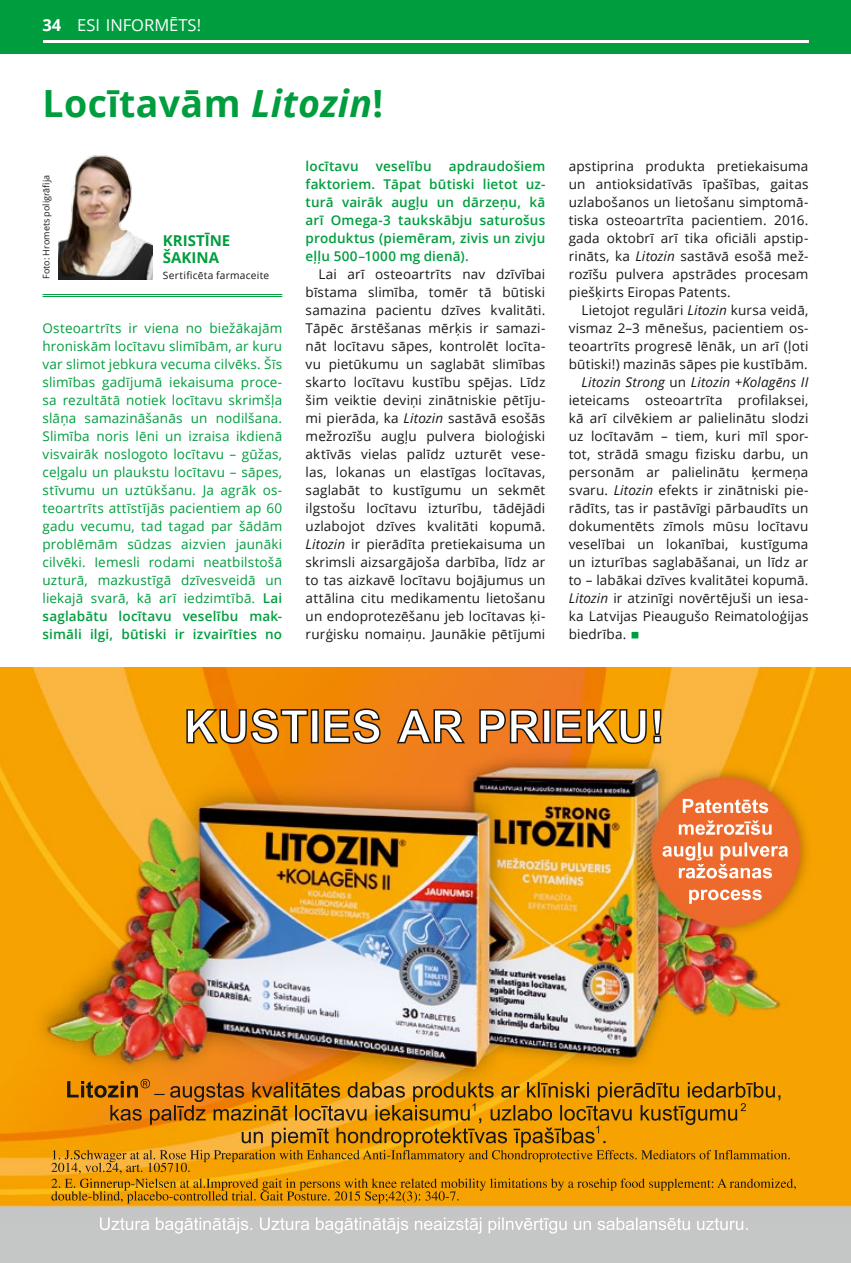
<style>
.page{position:relative;width:851px;height:1263px;background:#fff}
.page>*{position:absolute;margin:0;border:0;box-sizing:border-box;transform-origin:0 0}
.t1{font:700 37.5px "Open Sans";letter-spacing:.01em;color:#009d3e}
.t2{font:30px "Georgia";color:#009d3e}
.t3{font:16.5px "Open Sans";color:#fff}
.t4{font:700 16.5px "Open Sans";color:#fff}
.t5{font:700 15px/17.2px "Open Sans";color:#009d3e}
.t6{font:13.5px/18px "Open Sans";letter-spacing:.01em;color:#181716;text-align:justify}
.t7{font:13.5px/18px "Open Sans";letter-spacing:.01em;color:#009d3e;text-align:justify}
.t8{font:600 13.5px/18px "Open Sans";letter-spacing:.015em;color:#009d3e;text-align:justify}
.t9{font:italic 13.5px "Open Sans";letter-spacing:.01em;color:#181716}
.t10{font:10.2px "Open Sans";letter-spacing:.025em;color:#181716}
.t11{font:9px "Open Sans";color:#181716}
.s1{font-style:italic}
.s2{font-weight:600}
.s3{font-style:normal}
</style>
<div class="page">
<div style="left:0;top:0;width:850px;height:54px;background:#009d3e"></div>
<hr style="left:43px;top:41px;width:765px;height:2px;background:#fff">
<img style="left:59px;top:155px;width:93px;height:124px">
<hr style="left:43px;top:294px;width:239px;height:1px;background:#009d3e">
<hr style="left:43px;top:296px;width:239px;height:1px;background:#009d3e">
<img style="left:0;top:668px;width:850px;height:595px">
<svg style="left:100px;top:1217px;width:647px;height:16px"></svg>
<svg style="left:186px;top:708px;width:476px;height:37px"></svg>
<svg style="left:662px;top:799px;width:125px;height:105px;background:#f08958"></svg>
<svg style="left:51px;top:1079px;width:744px;height:124px;background:#d78e09"></svg>
<p class="t4" style="left:43px;top:14px;width:20px">34</p>
<p class="t3" style="left:77px;top:14px;width:125px">ESI INFORMĒTS!</p>
<h1 class="t1" style="left:43px;top:77px;width:342px">Locītavām <span class="s1">Litozin</span>!</h1>
<p class="t11" style="left:40px;top:279px;width:106px;rotate:-90deg">Foto: Hromets poligrāfija</p>
<p class="t5" style="left:163px;top:231px;width:69px">KRISTĪNE<br>ŠAKINA</p>
<p class="t10" style="left:163px;top:268px;width:108px">Sertificēta farmaceite</p>
<p class="t7" style="left:43px;top:319px;width:241px">Osteoartrīts ir viena no biežākajām hroniskām locītavu slimībām, ar kuru var slimot jebkura vecuma cilvēks. Šīs slimības gadījumā iekaisuma proce&shy;sa rezultātā notiek locītavu skrimšļa slāņa samazināšanās un nodilšana.<br>Slimība noris lēni un izraisa ikdienā visvairāk noslogoto locītavu – gūžas, ceļgalu un plaukstu locītavu – sāpes, stīvumu un uztūkšanu. Ja agrāk os&shy;teoartrīts attīstījās pacientiem ap 60 gadu vecumu, tad tagad par šādām problēmām sūdzas aizvien jaunāki cilvēki. Iemesli rodami neatbilstošā uzturā, mazkustīgā dzīvesveidā un liekajā svarā, kā arī iedzimtībā. <span class="s2">Lai saglabātu locītavu veselību mak&shy;simāli ilgi, būtiski ir izvairīties no</span></p>
<p class="t8" style="left:305px;top:157px;width:241px;text-indent:143px">apdraudošiem faktoriem. Tāpat būtiski lietot uz&shy;turā vairāk augļu un dārzeņu, kā arī Omega-3 taukskābju saturošus produktus (piemēram, zivis un zivju eļļu 500–1000 mg dienā).</p>
<p class="t6" style="left:305px;top:265px;width:241px;text-indent:13px">Lai arī osteoartrīts nav dzīvībai bīstama slimība, tomēr tā būtiski samazina pacientu dzīves kvalitāti.<br>Tāpēc ārstēšanas mērķis ir samazi&shy;nāt locītavu sāpes, kontrolēt locīta&shy;vu pietūkumu un saglabāt slimības skarto locītavu kustību spējas. Līdz šim veiktie deviņi zinātniskie pētīju&shy;mi pierāda, ka <span class="s1">Litozin</span> sastāvā esošās mežrozīšu augļu pulvera bioloģiski aktīvās vielas palīdz uzturēt vese&shy;las, lokanas un elastīgas locītavas, saglabāt to kustīgumu un sekmēt ilgstošu locītavu izturību, tādējādi uzlabojot dzīves kvalitāti kopumā.<br><span class="s1">Litozin</span> ir pierādīta pretiekaisuma un skrimsli aizsargājoša darbība, līdz ar to tas aizkavē locītavu bojājumus un attālina citu medikamentu lietošanu un endoprotezēšanu jeb locītavas ķi&shy;rurģisku nomaiņu. Jaunākie pētījumi</p>
<p class="t8" style="left:305px;top:157px;width:54px">locītavu</p>
<p class="t8" style="left:376px;top:157px;width:57px">veselību</p>
<p class="t6" style="left:568px;top:157px;width:241px">apstiprina produkta pretiekaisuma un antioksidatīvās īpašības, gaitas uzlabošanos un lietošanu simptomā&shy;tiska osteoartrīta pacientiem. 2016. gada oktobrī arī tika oficiāli apstip&shy;rināts, ka <span class="s1">Litozin</span> sastāvā esošā mež&shy;rozīšu pulvera apstrādes procesam piešķirts Eiropas Patents.</p>
<p class="t6" style="left:581px;top:301px;width:228px">Lietojot regulāri <span class="s1">Litozin</span> kursa veidā,</p>
<p class="t6" style="left:568px;top:319px;width:241px">vismaz 2–3 mēnešus, pacientiem os-</p>
<p class="t6" style="left:568px;top:337px;width:241px">teoartrīts progresē lēnāk, un arī (ļoti</p>
<p class="t6" style="left:568px;top:355px;width:240px">būtiski!) mazinās sāpes pie kustībām.</p>
<p class="t9" style="left:581px;top:373px;width:228px">Litozin Strong <span class="s3">un</span> Litozin +Kolagēns II</p>
<p class="t6" style="left:568px;top:390px;width:241px">ieteicams osteoartrīta profilaksei,</p>
<p class="t6" style="left:568px;top:408px;width:241px">kā arī cilvēkiem ar palielinātu slodzi</p>
<p class="t6" style="left:568px;top:426px;width:241px">uz locītavām – tiem, kuri mīl spor-</p>
<p class="t6" style="left:568px;top:444px;width:241px">tot, strādā smagu fizisku darbu, un</p>
<p class="t6" style="left:568px;top:462px;width:241px">personām ar palielinātu ķermeņa</p>
<p class="t6" style="left:568px;top:480px;width:241px">svaru. <span class="s1">Litozin</span> efekts ir zinātniski pie-</p>
<p class="t6" style="left:568px;top:498px;width:241px">rādīts, tas ir pastāvīgi pārbaudīts un</p>
<p class="t6" style="left:568px;top:516px;width:241px">dokumentēts zīmols mūsu locītavu</p>
<p class="t6" style="left:568px;top:534px;width:241px">veselībai un lokanībai, kustīguma</p>
<p class="t6" style="left:568px;top:552px;width:241px">un izturības saglabāšanai, un līdz ar</p>
<p class="t6" style="left:568px;top:570px;width:241px">to – labākai dzīves kvalitātei kopumā.</p>
<p class="t6" style="left:568px;top:588px;width:241px"><span class="s1">Litozin</span> ir atzinīgi novērtējuši un iesa-</p>
<p class="t6" style="left:568px;top:606px;width:241px">ka Latvijas Pieaugušo Reimatoloģijas</p>
<p class="t6" style="left:568px;top:624px;width:59px">biedrība.</p>
<h2 class="t2" style="left:629px;top:617px;width:12px">▪</h2>
</div>
